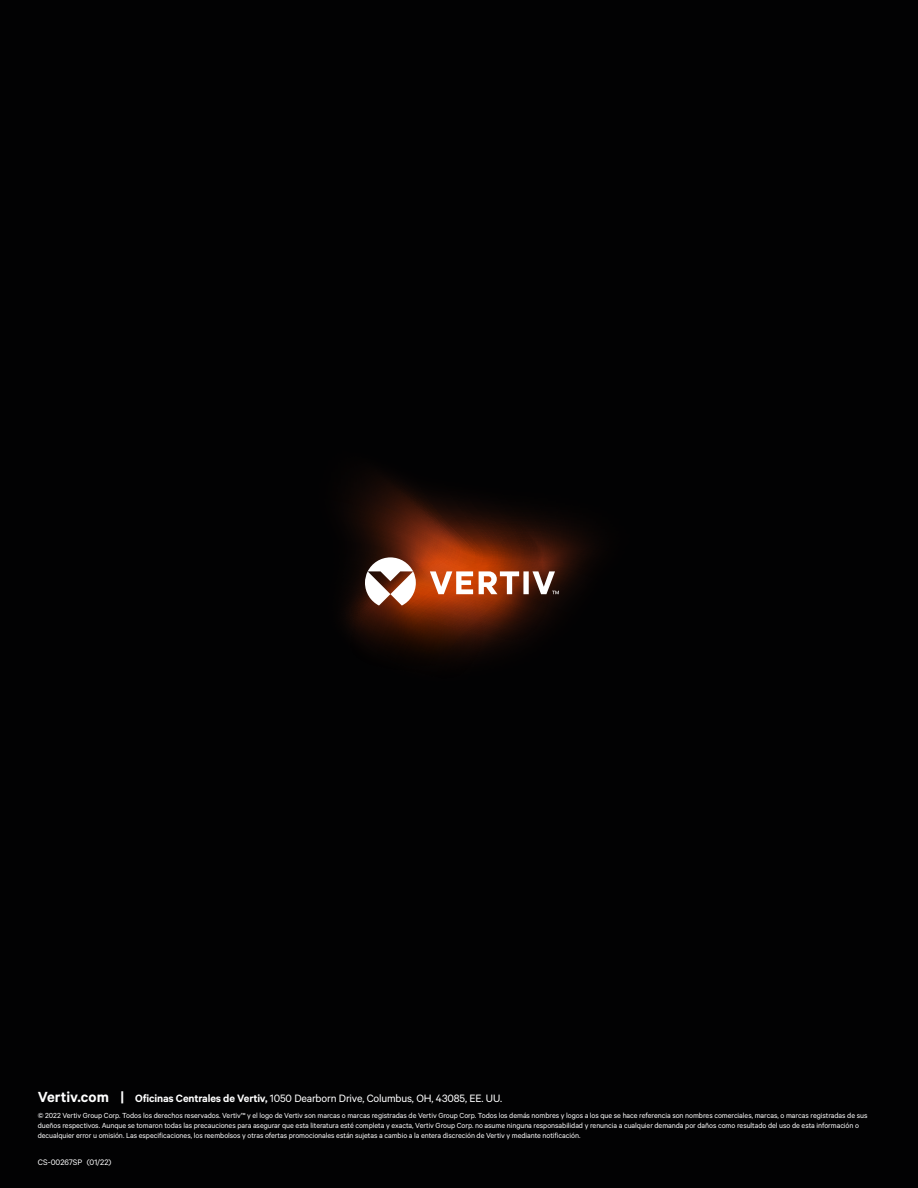
<style>
.page{position:relative;width:918px;height:1188px;background:#020203}
.page>*{position:absolute;margin:0;border:0;box-sizing:border-box;transform-origin:0 0}
.t1{font:12px "Calibre";letter-spacing:-.015em;color:#fff}
.t2{font:9px "Calibre";color:#fff}
.t3{font:8.25px/9.8px "Calibre";letter-spacing:-.005em;color:#fff}
.s1{font-weight:600;font-size:16.5px}
.s2{font-weight:600}
</style>
<div class="page">
<svg style="left:344px;top:473px;width:253px;height:155px"></svg>
<svg style="left:349px;top:516px;width:210px;height:144px"></svg>
<h1 class="t1" style="left:38px;top:1091px;width:466px"><span class="s1">Vertiv.com |</span> <span class="s2">Oficinas Centrales de Vertiv,</span> 1050 Dearborn Drive, Columbus, OH, 43085, EE. UU.</h1>
<p class="t3" style="left:38px;top:1111px;width:831px">© 2022 Vertiv Group Corp. Todos los derechos reservados. Vertiv™ y el logo de Vertiv son marcas o marcas registradas de Vertiv Group Corp. Todos los demás nombres y logos a los que se hace referencia son nombres comerciales, marcas, o marcas registradas de sus dueños respectivos. Aunque se tomaron todas las precauciones para asegurar que esta literatura esté completa y exacta, Vertiv Group Corp. no asume ninguna responsabilidad y renuncia a cualquier demanda por daños como resultado del uso de esta información o decualquier error u omisión. Las especificaciones, los reembolsos y otras ofertas promocionales están sujetas a cambio a la entera discreción de Vertiv y mediante notificación.</p>
<p class="t2" style="left:38px;top:1157px;width:75px">CS-00267SP (01/22)</p>
</div>
